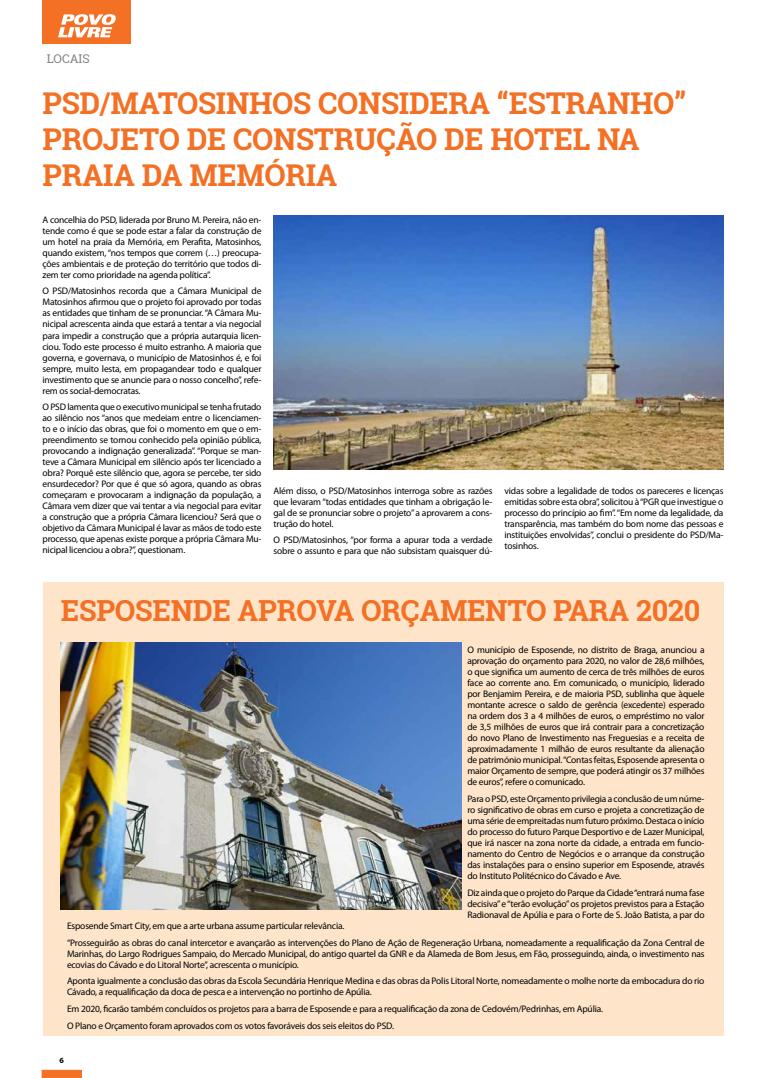
<style>
.page{position:relative;width:766px;height:1078px;background:#fff}
.page>*{position:absolute;margin:0;border:0;box-sizing:border-box;transform-origin:0 0}
.t1{font:700 30px/36px "Roboto Slab";letter-spacing:-.01em;color:#f37024}
.t2{font:700 29px "Roboto Slab";letter-spacing:-.01em;color:#f37024}
.t3{font:12px "Roboto Slab";color:#808285}
.t4{font:9.5px/11px "Myriad Pro";letter-spacing:-.02em;color:#000;text-align:justify}
.t5{font:700 8px "Myriad Pro";color:#000}
</style>
<div class="page">
<div style="left:42px;top:1069px;width:40px;height:8px;background:#f37024;border:1px solid #f37024"></div>
<div style="left:43px;top:581px;width:680px;height:454px;background:#fee4c9"></div>
<div style="left:43px;top:0;width:88px;height:44px;background:#f37024"></div>
<svg style="left:58px;top:14px;width:58px;height:23px"></svg>
<img style="left:273px;top:215px;width:450px;height:254px">
<img style="left:61px;top:642px;width:400px;height:267px">
<p class="t3" style="left:47px;top:51px;width:44px">LOCAIS</p>
<h1 class="t1" style="left:43px;top:85px;width:645px">PSD/MATOSINHOS CONSIDERA “ESTRANHO”<br>PROJETO DE CONSTRUÇÃO DE HOTEL NA<br>PRAIA DA MEMÓRIA</h1>
<p class="t4" style="left:43px;top:214px;width:220px">A concelhia do PSD, liderada por Bruno M. Pereira, não en&shy;tende como é que se pode estar a falar da construção de um hotel na praia da Memória, em Perafita, Matosinhos, quando existem, “nos tempos que correm (…) preocupa&shy;ções ambientais e de proteção do território que todos di&shy;zem ter como prioridade na agenda política”.</p>
<p class="t4" style="left:43px;top:285px;width:220px">O PSD/Matosinhos recorda que a Câmara Municipal de Matosinhos afirmou que o projeto foi aprovado por todas as entidades que tinham de se pronunciar. “A Câmara Mu&shy;nicipal acrescenta ainda que estará a tentar a via negocial para impedir a construção que a própria autarquia licen&shy;ciou. Todo este processo é muito estranho. A maioria que governa, e governava, o município de Matosinhos é, e foi sempre, muito lesta, em propagandear todo e qualquer investimento que se anuncie para o nosso concelho”, refe&shy;rem os social-democratas.</p>
<p class="t4" style="left:43px;top:401px;width:220px">O PSD lamenta que o executivo municipal se tenha frutado ao silêncio nos “anos que medeiam entre o licenciamen&shy;to e o início das obras, que foi o momento em que o em&shy;preendimento se tornou conhecido pela opinião pública, provocando a indignação generalizada”. “Porque se man&shy;teve a Câmara Municipal em silêncio após ter licenciado a obra? Porquê este silêncio que, agora se percebe, ter sido ensurdecedor? Por que é que só agora, quando as obras começaram e provocaram a indignação da população, a Câmara vem dizer que vai tentar a via negocial para evitar a construção que a própria Câmara licenciou? Será que o objetivo da Câmara Municipal é lavar as mãos de todo este processo, que apenas existe porque a própria Câmara Mu&shy;nicipal licenciou a obra?”, questionam.</p>
<p class="t4" style="left:273px;top:484px;width:220px">Além disso, o PSD/Matosinhos interroga sobre as razões que levaram “todas entidades que tinham a obrigação le&shy;gal de se pronunciar sobre o projeto” a aprovarem a cons&shy;trução do hotel.</p>
<p class="t4" style="left:273px;top:534px;width:220px">O PSD/Matosinhos, “por forma a apurar toda a verdade sobre o assunto e para que não subsistam quaisquer dú-</p>
<p class="t4" style="left:504px;top:484px;width:220px">vidas sobre a legalidade de todos os pareceres e licenças emitidas sobre esta obra”, solicitou à “PGR que investigue o processo do princípio ao fim”. “Em nome da legalidade, da transparência, mas também do bom nome das pessoas e instituições envolvidas”, conclui o presidente do PSD/Ma&shy;tosinhos.</p>
<h2 class="t2" style="left:61px;top:590px;width:640px">ESPOSENDE APROVA ORÇAMENTO PARA 2020</h2>
<p class="t4" style="left:467px;top:644px;width:239px">O município de Esposende, no distrito de Braga, anunciou a aprovação do orçamento para 2020, no valor de 28,6 milhões, o que significa um aumento de cerca de três milhões de euros face ao corrente ano. Em comunicado, o município, liderado por Benjamim Pereira, e de maioria PSD, sublinha que àquele montante acresce o saldo de gerência (excedente) esperado na ordem dos 3 a 4 milhões de euros, o empréstimo no valor de 3,5 milhões de euros que irá contrair para a concretização do novo Plano de Investimento nas Freguesias e a receita de aproximadamente 1 milhão de euros resultante da alienação de património municipal. “Contas feitas, Esposende apresenta o maior Orçamento de sempre, que poderá atingir os 37 milhões de euros”, refere o comunicado.</p>
<p class="t4" style="left:467px;top:793px;width:239px">Para o PSD, este Orçamento privilegia a conclusão de um núme&shy;ro significativo de obras em curso e projeta a concretização de uma série de empreitadas num futuro próximo. Destaca o início do processo do futuro Parque Desportivo e de Lazer Municipal, que irá nascer na zona norte da cidade, a entrada em funcio&shy;namento do Centro de Negócios e o arranque da construção das instalações para o ensino superior em Esposende, através do Instituto Politécnico do Cávado e Ave.</p>
<p class="t4" style="left:467px;top:886px;width:238px">Diz ainda que o projeto do Parque da Cidade “entrará numa fase decisiva” e “terão evolução” os projetos previstos para a Estação Radionaval de Apúlia e para o Forte de S. João Batista, a par do</p>
<p class="t4" style="left:67px;top:916px;width:639px;line-height:16.7px">Esposende Smart City, em que a arte urbana assume particular relevância.<br>“Prosseguirão as obras do canal intercetor e avançarão as intervenções do Plano de Ação de Regeneração Urbana, nomeadamente a requalificação da Zona Central de</p>
<p class="t4" style="left:67px;top:947px;width:639px">Marinhas, do Largo Rodrigues Sampaio, do Mercado Municipal, do antigo quartel da GNR e da Alameda de Bom Jesus, em Fão, prosseguindo, ainda, o investimento nas ecovias do Cávado e do Litoral Norte”, acrescenta o município.</p>
<p class="t4" style="left:67px;top:975px;width:638px">Aponta igualmente a conclusão das obras da Escola Secundária Henrique Medina e das obras da Polis Litoral Norte, nomeadamente o molhe norte da embocadura do rio<br>Cávado, a requalificação da doca de pesca e a intervenção no portinho de Apúlia.</p>
<p class="t4" style="left:67px;top:1000px;width:537px;line-height:16.7px">Em 2020, ficarão também concluídos os projetos para a barra de Esposende e para a requalificação da zona de Cedovém/Pedrinhas, em Apúlia.<br>O Plano e Orçamento foram aprovados com os votos favoráveis dos seis eleitos do PSD.</p>
<p class="t5" style="left:60px;top:1054px;width:6px">6</p>
</div>
